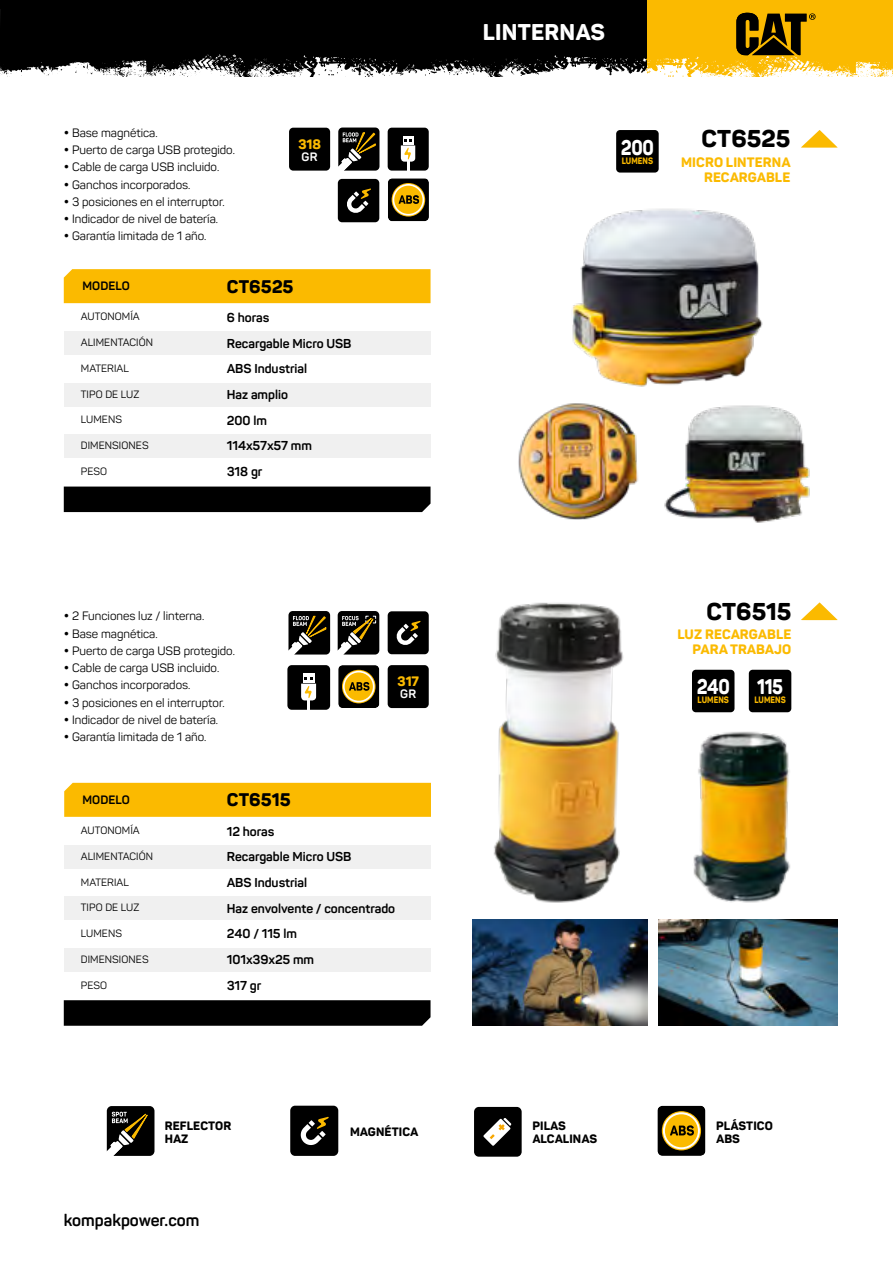
<style>
.page{position:relative;width:893px;height:1263px;background:#fff}
.page>*{position:absolute;margin:0;border:0;box-sizing:border-box;transform-origin:0 0}
.t1{font:800 24px "Panton";color:#000}
.t2{font:800 22.5px "Panton";letter-spacing:.01em;color:#fff}
.t3{font:800 21px "Panton";letter-spacing:-.02em;color:#fff;scale:.85 1}
.t4{font:800 18px "Panton";color:#000}
.t5{font:700 16.5px "Panton";color:#000}
.t6{font:800 13.5px/15px "Panton";letter-spacing:.01em;color:#fbba00;text-align:right}
.t7{font:700 12.75px/25.7px "Panton";color:#000}
.t8{font:12px "Panton";color:#000}
.t9{font:800 12px/13.5px "Panton";letter-spacing:.01em;color:#000}
.t10{font:700 12px "Panton";letter-spacing:.01em;color:#000}
.t11{font:700 12px "Panton";color:#fff}
.t12{font:10.5px "Panton";letter-spacing:.01em;color:#000}
.t13{font:800 9.15px "Panton";letter-spacing:.01em;color:#fbba00;scale:.86 1}
</style>
<div class="page">
<svg style="left:0;top:9px;width:646px;height:67px;background:#1d1d1d"></svg>
<div style="left:0;top:0;width:646px;height:9px;background:#000"></div>
<div style="left:64px;top:331px;width:367px;height:24px;background:#f0f0f0"></div>
<div style="left:64px;top:383px;width:367px;height:23px;background:#f0f0f0"></div>
<div style="left:64px;top:434px;width:367px;height:24px;background:#f0f0f0"></div>
<div style="left:64px;top:269px;width:367px;height:34px;background:#fbba00"></div>
<div style="left:64px;top:845px;width:367px;height:23px;background:#f0f0f0"></div>
<div style="left:64px;top:897px;width:367px;height:23px;background:#f0f0f0"></div>
<div style="left:64px;top:948px;width:367px;height:23px;background:#f0f0f0"></div>
<div style="left:64px;top:783px;width:367px;height:34px;background:#fbba00"></div>
<svg style="left:64px;top:1000px;width:367px;height:26px;background:#050505"></svg>
<div style="left:64px;top:487px;width:367px;height:25px;background:#000"></div>
<img style="left:664px;top:405px;width:146px;height:118px">
<img style="left:518px;top:403px;width:120px;height:116px">
<img style="left:493px;top:602px;width:131px;height:301px">
<img style="left:693px;top:731px;width:97px;height:172px">
<img style="left:658px;top:919px;width:180px;height:107px">
<img style="left:472px;top:919px;width:175px;height:107px">
<img style="left:572px;top:208px;width:191px;height:179px">
<svg style="left:646px;top:0;width:247px;height:77px;background:#dfac19"></svg>
<div style="left:287px;top:665px;width:43px;height:45px;background:#000;border-radius:4px"></div>
<div style="left:303px;top:673px;width:11px;height:10px;background:#fff"></div>
<svg style="left:301px;top:677px;width:15px;height:33px"></svg>
<svg style="left:338px;top:611px;width:41px;height:43px;background:#383429"></svg>
<svg style="left:288px;top:611px;width:42px;height:44px;background:#3b372b"></svg>
<svg style="left:338px;top:128px;width:41px;height:43px;background:#3a3629"></svg>
<div style="left:616px;top:130px;width:43px;height:43px;background:#000;border-radius:4px"></div>
<div style="left:692px;top:670px;width:42px;height:42px;background:#000;border-radius:4px"></div>
<div style="left:749px;top:670px;width:42px;height:42px;background:#000;border-radius:4px"></div>
<svg style="left:338px;top:665px;width:41px;height:43px;background:#755e1d"></svg>
<svg style="left:388px;top:178px;width:41px;height:43px;background:#755e1c"></svg>
<div style="left:388px;top:611px;width:41px;height:43px;background:#000;border-radius:4px"></div>
<svg style="left:396px;top:621px;width:24px;height:24px"></svg>
<div style="left:338px;top:179px;width:41px;height:43px;background:#000;border-radius:4px"></div>
<svg style="left:347px;top:189px;width:24px;height:24px"></svg>
<div style="left:388px;top:128px;width:41px;height:43px;background:#000;border-radius:4px"></div>
<div style="left:403px;top:136px;width:10px;height:9px;background:#fff"></div>
<svg style="left:401px;top:139px;width:14px;height:32px"></svg>
<div style="left:289px;top:128px;width:41px;height:43px;background:#000;border-radius:4px"></div>
<div style="left:388px;top:665px;width:41px;height:43px;background:#000;border-radius:4px"></div>
<svg style="left:801px;top:130px;width:37px;height:18px"></svg>
<svg style="left:801px;top:602px;width:37px;height:18px"></svg>
<svg style="left:107px;top:1106px;width:47px;height:50px;background:#332f26"></svg>
<svg style="left:657px;top:1106px;width:48px;height:50px;background:#765f1d"></svg>
<div style="left:290px;top:1106px;width:48px;height:50px;background:#000;border-radius:5px"></div>
<svg style="left:300px;top:1117px;width:29px;height:28px"></svg>
<div style="left:474px;top:1107px;width:48px;height:50px;background:#000;border-radius:5px"></div>
<svg style="left:483px;top:1118px;width:28px;height:28px"></svg>
<p class="t8" style="left:64px;top:125px;width:95px">• Base magnética.</p>
<p class="t8" style="left:64px;top:142px;width:173px">• Puerto de carga USB protegido.</p>
<p class="t8" style="left:64px;top:160px;width:157px">• Cable de carga USB incluido.</p>
<p class="t8" style="left:64px;top:177px;width:128px">• Ganchos incorporados.</p>
<p class="t8" style="left:64px;top:194px;width:163px">• 3 posiciones en el interruptor.</p>
<p class="t8" style="left:64px;top:211px;width:156px">• Indicador de nivel de batería.</p>
<p class="t8" style="left:64px;top:229px;width:144px">• Garantía limitada de 1 año.</p>
<p class="t6" style="left:298px;top:136px;width:24px">318</p>
<p class="t11" style="left:302px;top:149px;width:17px">GR</p>
<p class="t10" style="left:82px;top:278px;width:49px">MODELO</p>
<p class="t12" style="left:81px;top:310px;width:60px">AUTONOMÍA</p>
<p class="t12" style="left:81px;top:336px;width:74px">ALIMENTACIÓN</p>
<p class="t12" style="left:81px;top:362px;width:50px">MATERIAL</p>
<p class="t12" style="left:81px;top:387px;width:60px">TIPO DE LUZ</p>
<p class="t12" style="left:81px;top:413px;width:43px">LUMENS</p>
<p class="t12" style="left:81px;top:439px;width:69px">DIMENSIONES</p>
<p class="t12" style="left:81px;top:465px;width:28px">PESO</p>
<h3 class="t4" style="left:227px;top:275px;width:68px">CT6525</h3>
<p class="t7" style="left:227px;top:305px;width:126px">6 horas<br>Recargable Micro USB<br>ABS Industrial<br>Haz amplio<br>200 lm<br>114x57x57 mm<br>318 gr</p>
<p class="t8" style="left:64px;top:609px;width:142px">• 2 Funciones luz / linterna.</p>
<p class="t8" style="left:64px;top:626px;width:95px">• Base magnética.</p>
<p class="t8" style="left:64px;top:643px;width:173px">• Puerto de carga USB protegido.</p>
<p class="t8" style="left:64px;top:660px;width:157px">• Cable de carga USB incluido.</p>
<p class="t8" style="left:64px;top:678px;width:128px">• Ganchos incorporados.</p>
<p class="t8" style="left:64px;top:695px;width:163px">• 3 posiciones en el interruptor.</p>
<p class="t8" style="left:64px;top:712px;width:156px">• Indicador de nivel de batería.</p>
<p class="t8" style="left:64px;top:729px;width:144px">• Garantía limitada de 1 año.</p>
<p class="t10" style="left:82px;top:792px;width:49px">MODELO</p>
<h3 class="t4" style="left:227px;top:789px;width:65px">CT6515</h3>
<p class="t6" style="left:397px;top:674px;width:23px">317</p>
<p class="t11" style="left:400px;top:686px;width:17px">GR</p>
<p class="t12" style="left:81px;top:824px;width:60px">AUTONOMÍA</p>
<p class="t12" style="left:81px;top:849px;width:74px">ALIMENTACIÓN</p>
<p class="t12" style="left:81px;top:875px;width:50px">MATERIAL</p>
<p class="t12" style="left:81px;top:901px;width:60px">TIPO DE LUZ</p>
<p class="t12" style="left:81px;top:927px;width:43px">LUMENS</p>
<p class="t12" style="left:81px;top:953px;width:69px">DIMENSIONES</p>
<p class="t12" style="left:81px;top:978px;width:28px">PESO</p>
<p class="t7" style="left:227px;top:818px;width:170px">12 horas<br>Recargable Micro USB<br>ABS Industrial<br>Haz envolvente / concentrado<br>240 / 115 lm<br>101x39x25 mm<br>317 gr</p>
<h2 class="t2" style="left:483px;top:18px;width:123px">LINTERNAS</h2>
<h3 class="t3" style="left:621px;top:134px;width:40px">200</h3>
<p class="t13" style="left:622px;top:155px;width:38px">LUMENS</p>
<h1 class="t1" style="left:701px;top:124px;width:90px">CT6525</h1>
<p class="t6" style="left:681px;top:154px;width:111px">MICRO LINTERNA<br>RECARGABLE</p>
<h1 class="t1" style="left:706px;top:596px;width:86px">CT6515</h1>
<p class="t6" style="left:677px;top:626px;width:115px">LUZ RECARGABLE<br>PARA TRABAJO</p>
<h3 class="t3" style="left:697px;top:674px;width:40px">240</h3>
<p class="t13" style="left:697px;top:694px;width:38px">LUMENS</p>
<h3 class="t3" style="left:757px;top:674px;width:32px">115</h3>
<p class="t13" style="left:754px;top:694px;width:38px">LUMENS</p>
<p class="t9" style="left:165px;top:1118px;width:68px">REFLECTOR<br>HAZ</p>
<p class="t9" style="left:350px;top:1125px;width:70px">MAGNÉTICA</p>
<p class="t9" style="left:532px;top:1118px;width:66px">PILAS<br>ALCALINAS</p>
<p class="t9" style="left:716px;top:1118px;width:58px">PLÁSTICO<br>ABS</p>
<h3 class="t5" style="left:64px;top:1209px;width:137px">kompakpower.com</h3>
</div>
